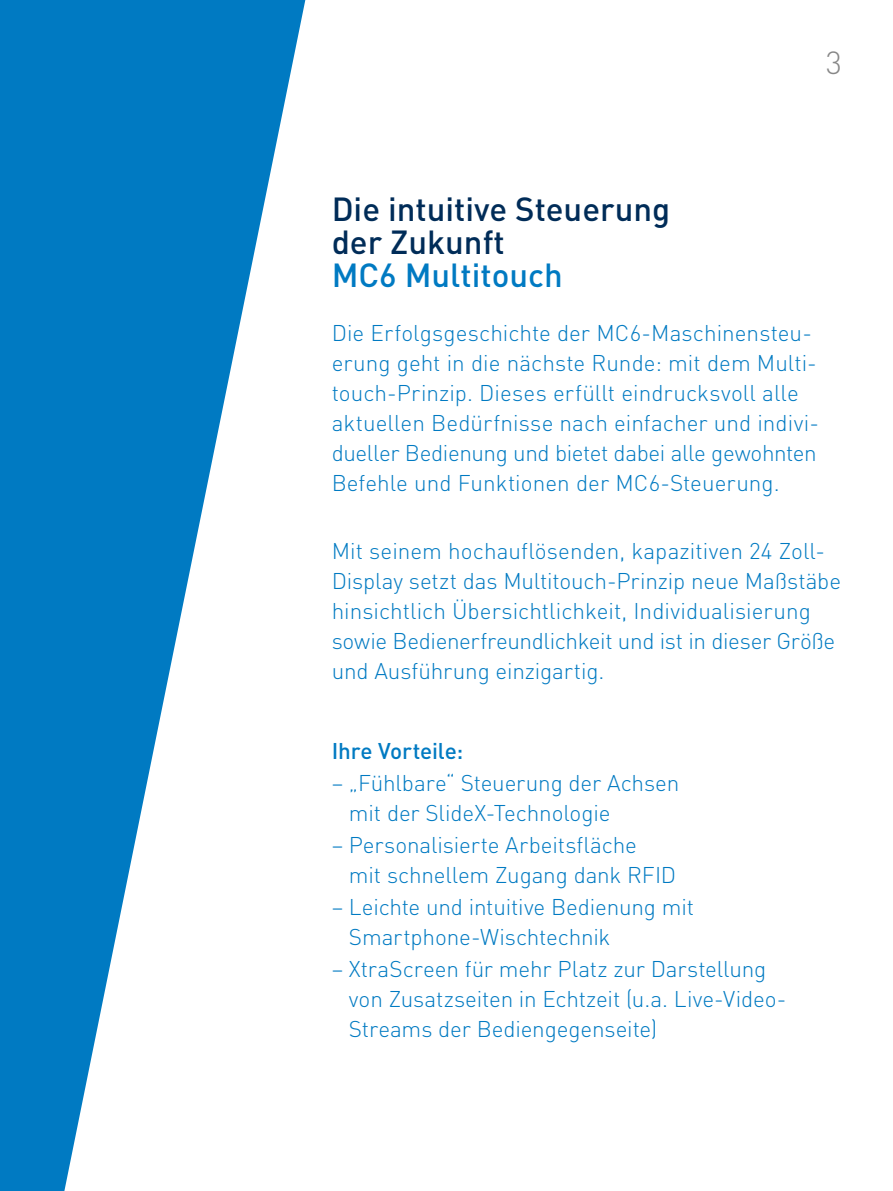
<style>
.page{position:relative;width:893px;height:1191px;background:#fff}
.page>*{position:absolute;margin:0;border:0;box-sizing:border-box;transform-origin:0 0}
.t1{font:500 33px/33px "DIN Pro";color:#002c58}
.t2{font:500 33px "DIN Pro";color:#007ac2}
.t3{font:300 31.5px "DIN Pro";color:#878787}
.t4{font:300 22.5px/30px "DIN Pro";color:#007ac2}
.t5{font:500 22.5px "DIN Pro";letter-spacing:-.005em;color:#007ac2}
</style>
<div class="page">
<svg style="left:0;top:0;width:305px;height:1191px;fill:#007ac2"></svg>
<h2 class="t3" style="left:826px;top:41px;width:18px">3</h2>
<h1 class="t1" style="left:332px;top:191px;width:340px">Die intuitive Steuerung der Zukunft</h1>
<h1 class="t2" style="left:332px;top:253px;width:233px">MC6 Multitouch</h1>
<p class="t4" style="left:332px;top:317px;width:489px">Die Erfolgsgeschichte der MC6-Maschinensteu&shy;erung geht in die nächste Runde: mit dem Multi&shy;touch-Prinzip. Dieses erfüllt eindrucksvoll alle aktuellen Bedürfnisse nach einfacher und indivi&shy;dueller Bedienung und bietet dabei alle gewohnten Befehle und Funktionen der MC6-Steuerung.</p>
<p class="t4" style="left:332px;top:535px;width:511px">Mit seinem hochauflösenden, kapazitiven 24 Zoll-Display setzt das Multitouch-Prinzip neue Maßstäbe hinsichtlich Übersichtlichkeit, Individualisierung sowie Bedienerfreundlichkeit und ist in dieser Größe und Ausführung einzigartig.</p>
<p class="t5" style="left:332px;top:735px;width:133px">Ihre Vorteile:</p>
<p class="t4" style="left:349px;top:767px;width:332px;text-indent:-17px">– „Fühlbare“ Steuerung der Achsen mit der SlideX-Technologie</p>
<p class="t4" style="left:349px;top:829px;width:329px;text-indent:-17px">– Personalisierte Arbeitsfläche<br>mit schnellem Zugang dank RFID</p>
<p class="t4" style="left:349px;top:891px;width:347px;text-indent:-17px">– Leichte und intuitive Bedienung mit<br>Smartphone-Wischtechnik</p>
<p class="t4" style="left:349px;top:953px;width:439px;text-indent:-17px">– XtraScreen für mehr Platz zur Darstellung von Zusatzseiten in Echtzeit (u.a. Live-Video-<br>Streams der Bediengegenseite)</p>
</div>
